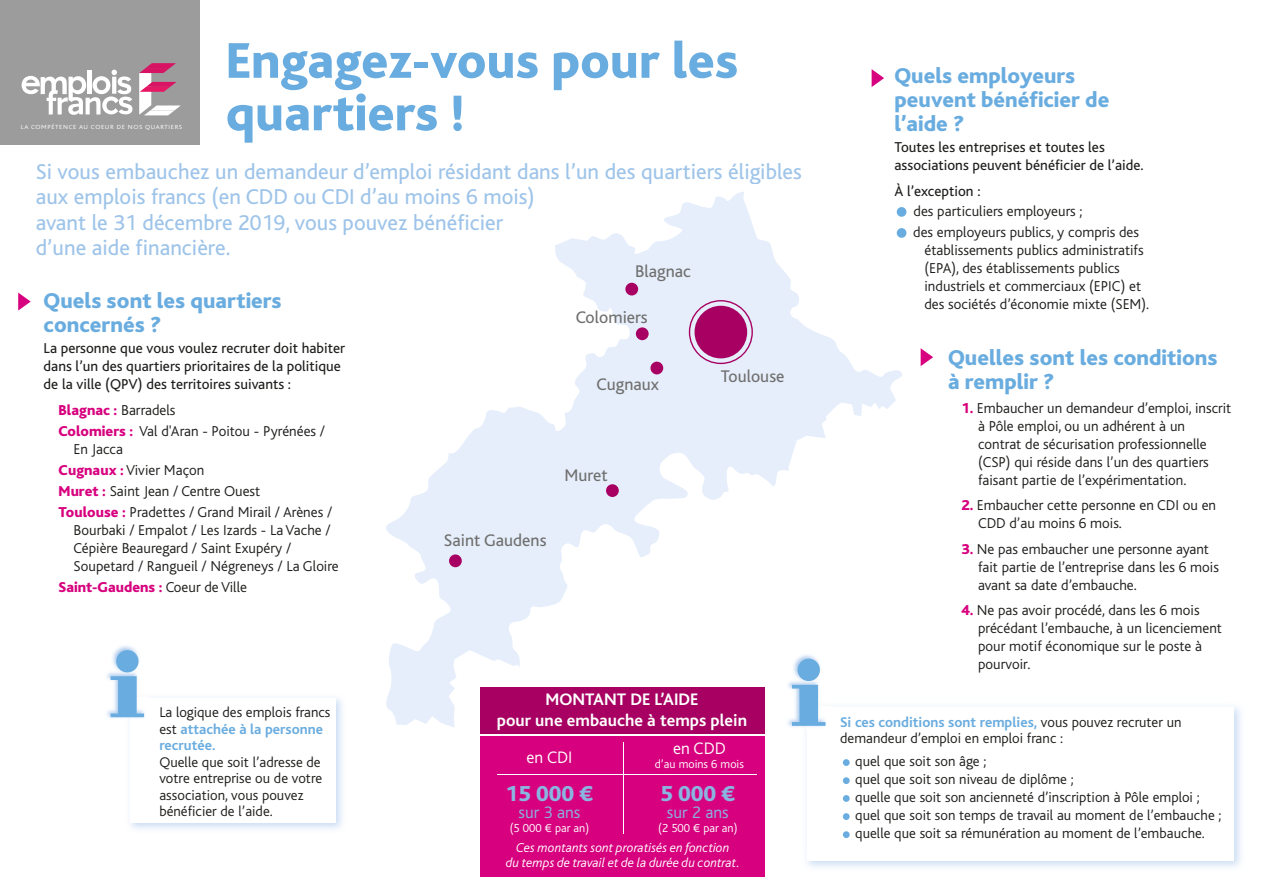
<style>
.page{position:relative;width:1263px;height:893px;background:#fff}
.page>*{position:absolute;margin:0;border:0;box-sizing:border-box;transform-origin:0 0}
.t1{font:800 52.5px/52.5px "Bliss";color:#69acdf}
.t2{font:800 22.65px "Bliss";color:#8ab5e1}
.t3{font:22.5px/25.5px "Bliss";color:#9ec4e9}
.t4{font:800 22.5px/24px "Bliss";color:#69acdf}
.t5{font:17.7px "Bliss";color:#706f6f}
.t6{font:700 17.4px/20.9px "Bliss";color:#fff;text-align:center}
.t7{font:300 17.4px "Bliss";color:#8ab5e1}
.t8{font:300 17.4px "Bliss";color:#fff}
.t9{font:300 15px/18px "Bliss";color:#1d1d1b}
.t10{font:15px/18px "Bliss";color:#1d1d1b}
.t11{font:800 15px "Bliss";color:#d7007e}
.t12{font:300 14.85px/16.5px "Bliss";color:#1d1d1b}
.t13{font:italic 300 13.5px/15px "Bliss";color:#fff;text-align:center}
.t14{font:300 12.15px "Bliss";color:#fff}
.t15{font:300 6.15px "Bliss";color:#fff;scale:1.11 1}
.s1{font-weight:800;color:#d7007e}
.s2{font-weight:300;color:#1d1d1b}
.s3{font-weight:700;color:#69acdf}
</style>
<div class="page">
<div style="left:480px;top:687px;width:285px;height:46px;background:#a70062"></div>
<div style="left:480px;top:736px;width:285px;height:140px;background:#d7007e"></div>
<hr style="left:623px;top:742px;width:1px;height:92px;background:#fff">
<hr style="left:497px;top:774px;width:260px;height:1px;background:#fff">
<svg style="left:386px;top:191px;width:516px;height:537px"></svg>
<svg style="left:689px;top:300px;width:64px;height:64px;background:#bf609f"></svg>
<div style="left:625px;top:283px;width:13px;height:12px;background:#a70062;border-radius:50%"></div>
<div style="left:636px;top:327px;width:13px;height:13px;background:#a70062;border-radius:50%"></div>
<div style="left:650px;top:362px;width:13px;height:12px;background:#a70062;border-radius:50%"></div>
<div style="left:606px;top:484px;width:13px;height:13px;background:#a70062;border-radius:50%"></div>
<div style="left:449px;top:554px;width:13px;height:13px;background:#a70062;border-radius:50%"></div>
<img style="left:107px;top:646px;width:32px;height:72px">
<img style="left:130px;top:698px;width:18px;height:23px">
<div style="left:116px;top:650px;width:23px;height:22px;background:#69acdf;border-radius:50%"></div>
<svg style="left:111px;top:676px;width:33px;height:41px"></svg>
<div style="left:897px;top:207px;width:9px;height:10px;background:#69acdf;border-radius:50%"></div>
<div style="left:897px;top:228px;width:9px;height:10px;background:#69acdf;border-radius:50%"></div>
<div style="left:843px;top:759px;width:7px;height:7px;background:#69acdf;border-radius:50%"></div>
<div style="left:843px;top:777px;width:7px;height:7px;background:#69acdf;border-radius:50%"></div>
<div style="left:843px;top:795px;width:7px;height:7px;background:#69acdf;border-radius:50%"></div>
<div style="left:843px;top:813px;width:7px;height:7px;background:#69acdf;border-radius:50%"></div>
<div style="left:843px;top:831px;width:7px;height:7px;background:#69acdf;border-radius:50%"></div>
<div style="left:0;top:0;width:199px;height:144px;background:#9d9c9c"></div>
<svg style="left:139px;top:63px;width:42px;height:52px"></svg>
<svg style="left:22px;top:70px;width:110px;height:45px"></svg>
<svg style="left:872px;top:69px;width:12px;height:18px"></svg>
<svg style="left:921px;top:348px;width:12px;height:18px"></svg>
<svg style="left:18px;top:293px;width:13px;height:18px"></svg>
<p class="t15" style="left:21px;top:123px;width:147px">LA COMPÉTENCE AU COEUR DE NOS QUARTIERS</p>
<h1 class="t1" style="left:226px;top:36px;width:514px">Engagez-vous pour les quartiers !</h1>
<h3 class="t3" style="left:36px;top:159px;width:768px">Si vous embauchez un demandeur d’emploi résidant dans l’un des quartiers éligibles aux emplois francs (en CDD ou CDI d’au moins 6 mois)<br>avant le 31 décembre 2019, vous pouvez bénéficier<br>d’une aide financière.</h3>
<h3 class="t4" style="left:44px;top:290px;width:239px">Quels sont les quartiers concernés ?</h3>
<p class="t10" style="left:44px;top:340px;width:303px">La personne que vous voulez recruter doit habiter dans l’un des quartiers prioritaires de la politique de la ville (QPV) des territoires suivants :</p>
<p class="t9" style="left:59px;top:400px;width:268px;line-height:21px"><span class="s1">Blagnac :</span> Barradels<br><span class="s1">Colomiers :</span> Val d'Aran - Poitou - Pyrénées /</p>
<p class="t9" style="left:59px;top:439px;width:275px;line-height:21px;text-indent:15px">En Jacca<br><span class="s1">Cugnaux :</span> Vivier Maçon<br><span class="s1">Muret :</span> Saint Jean / Centre Ouest<br><span class="s1">Toulouse :</span> Pradettes / Grand Mirail / Arènes /</p>
<p class="t9" style="left:74px;top:521px;width:267px">Bourbaki / Empalot / Les Izards - La Vache /<br>Cépière Beauregard / Saint Exupéry /<br>Soupetard / Rangueil / Négreneys / La Gloire</p>
<p class="t11" style="left:59px;top:579px;width:190px">Saint-Gaudens : <span class="s2">Coeur de Ville</span></p>
<p class="t12" style="left:159px;top:704px;width:173px">La logique des emplois francs est <span class="s3">attachée à la personne recrutée.</span></p>
<p class="t12" style="left:159px;top:754px;width:164px">Quelle que soit l’adresse de votre entreprise ou de votre association, vous pouvez bénéficier de l’aide.</p>
<p class="t5" style="left:635px;top:261px;width:57px">Blagnac</p>
<p class="t5" style="left:576px;top:308px;width:73px">Colomiers</p>
<p class="t5" style="left:596px;top:375px;width:64px">Cugnaux</p>
<p class="t5" style="left:564px;top:465px;width:45px">Muret</p>
<p class="t5" style="left:444px;top:531px;width:104px">Saint Gaudens</p>
<p class="t5" style="left:721px;top:367px;width:65px">Toulouse</p>
<p class="t6" style="left:497px;top:689px;width:252px">MONTANT DE L’AIDE<br>pour une embauche à temps plein</p>
<p class="t8" style="left:527px;top:748px;width:47px">en CDI</p>
<h2 class="t2" style="left:505px;top:782px;width:90px">15 000 €</h2>
<p class="t7" style="left:519px;top:803px;width:63px">sur 3 ans</p>
<p class="t14" style="left:510px;top:822px;width:81px">(5 000 € par an)</p>
<p class="t8" style="left:673px;top:739px;width:54px">en CDD</p>
<p class="t14" style="left:655px;top:758px;width:91px">d’au moins 6 mois</p>
<h2 class="t2" style="left:660px;top:782px;width:77px">5 000 €</h2>
<p class="t7" style="left:667px;top:803px;width:63px">sur 2 ans</p>
<p class="t14" style="left:658px;top:822px;width:81px">(2 500 € par an)</p>
<p class="t13" style="left:506px;top:841px;width:236px">Ces montants sont proratisés en fonction<br>du temps de travail et de la durée du contrat.</p>
<h3 class="t4" style="left:894px;top:64px;width:216px">Quels employeurs peuvent bénéficier de l’aide ?</h3>
<p class="t10" style="left:894px;top:139px;width:251px">Toutes les entreprises et toutes les associations peuvent bénéficier de l’aide.</p>
<p class="t10" style="left:894px;top:182px;width:87px">À l’exception :</p>
<p class="t9" style="left:913px;top:200px;width:227px;line-height:21px">des particuliers employeurs ;<br>des employeurs publics, y compris des</p>
<p class="t9" style="left:924px;top:241px;width:226px">établissements publics administratifs (EPA), des établissements publics industriels et commerciaux (EPIC) et des sociétés d’économie mixte (SEM).</p>
<h3 class="t4" style="left:948px;top:346px;width:271px">Quelles sont les conditions à remplir ?</h3>
<p class="t9" style="left:978px;top:399px;width:255px;text-indent:-16px"><span class="s1">1.</span> Embaucher un demandeur d’emploi, inscrit à Pôle emploi, ou un adhérent à un contrat de sécurisation professionnelle (CSP) qui réside dans l’un des quartiers faisant partie de l’expérimentation.</p>
<p class="t9" style="left:978px;top:497px;width:240px;text-indent:-16px"><span class="s1">2.</span> Embaucher cette personne en CDI ou en<br>CDD d’au moins 6 mois.</p>
<p class="t9" style="left:978px;top:540px;width:242px;text-indent:-16px"><span class="s1">3.</span> Ne pas embaucher une personne ayant fait partie de l’entreprise dans les 6 mois avant sa date d’embauche.</p>
<p class="t9" style="left:978px;top:602px;width:245px;text-indent:-16px"><span class="s1">4.</span> Ne pas avoir procédé, dans les 6 mois précédant l’embauche, à un licenciement pour motif économique sur le poste à pourvoir.</p>
<p class="t12" style="left:840px;top:714px;width:343px"><span class="s3">Si ces conditions sont remplies,</span> vous pouvez recruter un demandeur d’emploi en emploi franc :</p>
<p class="t12" style="left:855px;top:752px;width:368px;line-height:18px">quel que soit son âge ;<br>quel que soit son niveau de diplôme ;<br>quelle que soit son ancienneté d’inscription à Pôle emploi ; quel que soit son temps de travail au moment de l’embauche ; quelle que soit sa rémunération au moment de l’embauche.</p>
</div>
